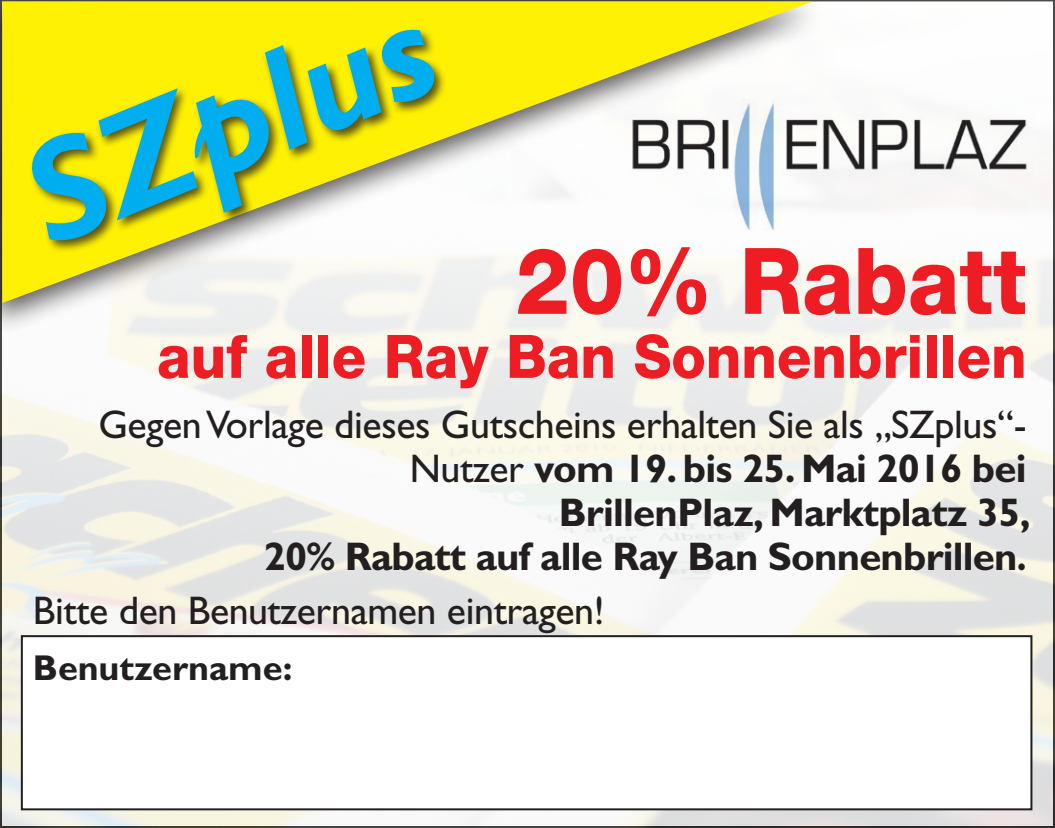
<style>
.page{position:relative;width:1055px;height:828px;background:#fff}
.page>*{position:absolute;margin:0;border:0;box-sizing:border-box;transform-origin:0 0}
.t1{font:italic 700 145.6px "Gill Sans";color:#00aeef}
.t2{font:800 92px "Helvetica Neue";color:#ee1d23;scale:.94 1}
.t3{font:800 60px "Helvetica Neue";color:#ee1d23;scale:.94 1}
.t4{font:700 40px/44px "Gill Sans";letter-spacing:-.02em;color:#231f20;text-align:right}
.t5{font:40px "Gill Sans";letter-spacing:-.01em;color:#231f20}
.t6{font:700 36px "Gill Sans";color:#231f20}
.s1{font-weight:400}
</style>
<div class="page">
<img style="left:0;top:0;width:1054px;height:827px">
<div style="left:22px;top:636px;width:1009px;height:173px;background:#fff"></div>
<div style="left:21px;top:635px;width:1011px;height:175px;border:2px solid #231f20"></div>
<div style="left:0;top:0;width:826px;height:336px;background:#231f20;opacity:.75"></div>
<svg style="left:2px;top:2px;width:809px;height:301px"></svg>
<div style="left:29px;top:27px;width:418px;height:226px;background:#231f20;opacity:.75"></div>
<img style="left:618px;top:92px;width:416px;height:143px">
<p class="t1" style="left:1px;top:123px;width:427px;rotate:-22deg">SZplus</p>
<p class="t2" style="left:515px;top:226px;width:545px">20% Rabatt</p>
<p class="t3" style="left:157px;top:321px;width:926px">auf alle Ray Ban Sonnenbrillen</p>
<p class="t4" style="left:98px;top:402px;width:933px"><span class="s1">Gegen Vorlage dieses Gutscheins erhalten Sie als „SZplus“- Nutzer</span> vom 19. bis 25. Mai 2016 bei<br>BrillenPlaz, Marktplatz 35,<br>20% Rabatt auf alle Ray Ban Sonnenbrillen.</p>
<p class="t5" style="left:33px;top:587px;width:573px">Bitte den Benutzernamen eintragen!</p>
<p class="t6" style="left:33px;top:647px;width:261px">Benutzername:</p>
</div>
